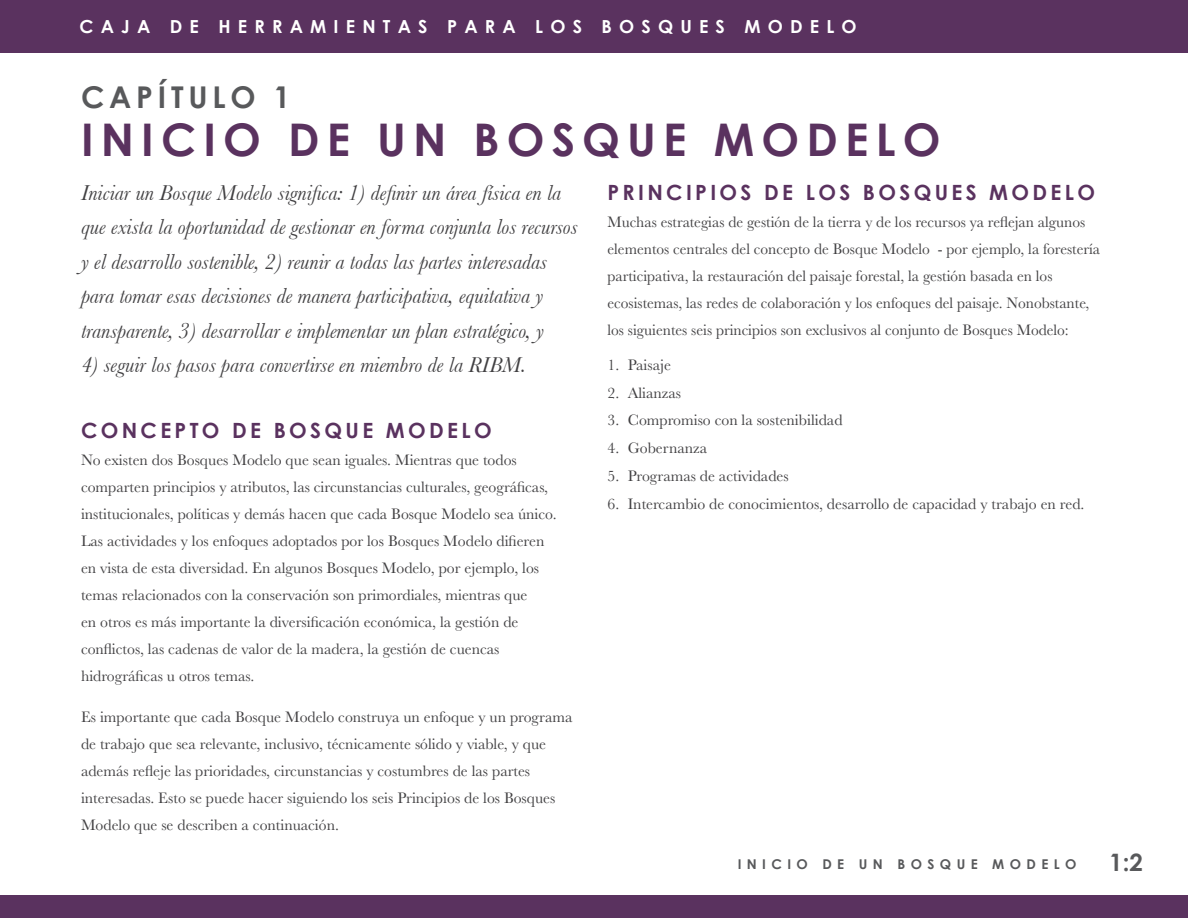
<style>
.page{position:relative;width:1188px;height:918px;background:#fff}
.page>*{position:absolute;margin:0;border:0;box-sizing:border-box;transform-origin:0 0}
.t1{font:700 45px "Century Gothic";letter-spacing:.16em;color:#5a325f}
.t2{font:700 30px "Century Gothic";letter-spacing:.16em;color:#58595b}
.t3{font:700 24px "Century Gothic";color:#58595b}
.t4{font:italic 22.5px/34.5px "Baskerville";color:#414042;scale:.96 1}
.t5{font:700 21px "Century Gothic";letter-spacing:.16em;color:#5a325f}
.t6{font:700 18px "Century Gothic";letter-spacing:.4em;color:#fff}
.t7{font:15.75px/27px "Baskerville";color:#414042}
.t8{font:700 13.5px "Century Gothic";letter-spacing:.4em;color:#58595b}
</style>
<div class="page">
<div style="left:0;top:0;width:1188px;height:52px;background:#5a325f"></div>
<div style="left:0;top:895px;width:1188px;height:23px;background:#5a325f"></div>
<p class="t6" style="left:80px;top:16px;width:779px">CAJA DE HERRAMIENTAS PARA LOS BOSQUES MODELO</p>
<h2 class="t2" style="left:81px;top:78px;width:211px">CAPÍTULO 1</h2>
<h1 class="t1" style="left:81px;top:111px;width:861px">INICIO DE UN BOSQUE MODELO</h1>
<p class="t4" style="left:81px;top:175px;width:519px">Iniciar un Bosque Modelo significa: 1) definir un área física en la que exista la oportunidad de gestionar en forma conjunta los recursos y el desarrollo sostenible, 2) reunir a todas las partes interesadas para tomar esas decisiones de manera participativa, equitativa y transparente, 3) desarrollar e implementar un plan estratégico, y</p>
<h3 class="t4" style="left:81px;top:348px;width:465px">4) seguir los pasos para convertirse en miembro de la RIBM.</h3>
<h3 class="t5" style="left:81px;top:417px;width:412px">CONCEPTO DE BOSQUE MODELO</h3>
<p class="t7" style="left:81px;top:447px;width:477px">No existen dos Bosques Modelo que sean iguales. Mientras que todos comparten principios y atributos, las circunstancias culturales, geográficas, institucionales, políticas y demás hacen que cada Bosque Modelo sea único.<br>Las actividades y los enfoques adoptados por los Bosques Modelo difieren en vista de esta diversidad. En algunos Bosques Modelo, por ejemplo, los temas relacionados con la conservación son primordiales, mientras que<br>en otros es más importante la diversificación económica, la gestión de conflictos, las cadenas de valor de la madera, la gestión de cuencas hidrográficas u otros temas.</p>
<p class="t7" style="left:81px;top:703px;width:493px">Es importante que cada Bosque Modelo construya un enfoque y un programa de trabajo que sea relevante, inclusivo, técnicamente sólido y viable, y que además refleje las prioridades, circunstancias y costumbres de las partes interesadas. Esto se puede hacer siguiendo los seis Principios de los Bosques Modelo que se describen a continuación.</p>
<h3 class="t5" style="left:608px;top:180px;width:489px">PRINCIPIOS DE LOS BOSQUES MODELO</h3>
<p class="t7" style="left:608px;top:209px;width:494px">Muchas estrategias de gestión de la tierra y de los recursos ya reflejan algunos elementos centrales del concepto de Bosque Modelo - por ejemplo, la forestería participativa, la restauración del paisaje forestal, la gestión basada en los ecosistemas, las redes de colaboración y los enfoques del paisaje. Nonobstante, los siguientes seis principios son exclusivos al conjunto de Bosques Modelo:</p>
<p class="t7" style="left:608px;top:352px;width:65px">1. Paisaje</p>
<p class="t7" style="left:608px;top:379px;width:75px">2. Alianzas</p>
<p class="t7" style="left:608px;top:407px;width:237px">3. Compromiso con la sostenibilidad</p>
<p class="t7" style="left:608px;top:435px;width:101px">4. Gobernanza</p>
<p class="t7" style="left:608px;top:463px;width:183px">5. Programas de actividades</p>
<p class="t7" style="left:608px;top:490px;width:478px">6. Intercambio de conocimientos, desarrollo de capacidad y trabajo en red.</p>
<p class="t8" style="left:738px;top:856px;width:340px">INICIO DE UN BOSQUE MODELO</p>
<h3 class="t3" style="left:1109px;top:847px;width:35px">1:2</h3>
</div>
